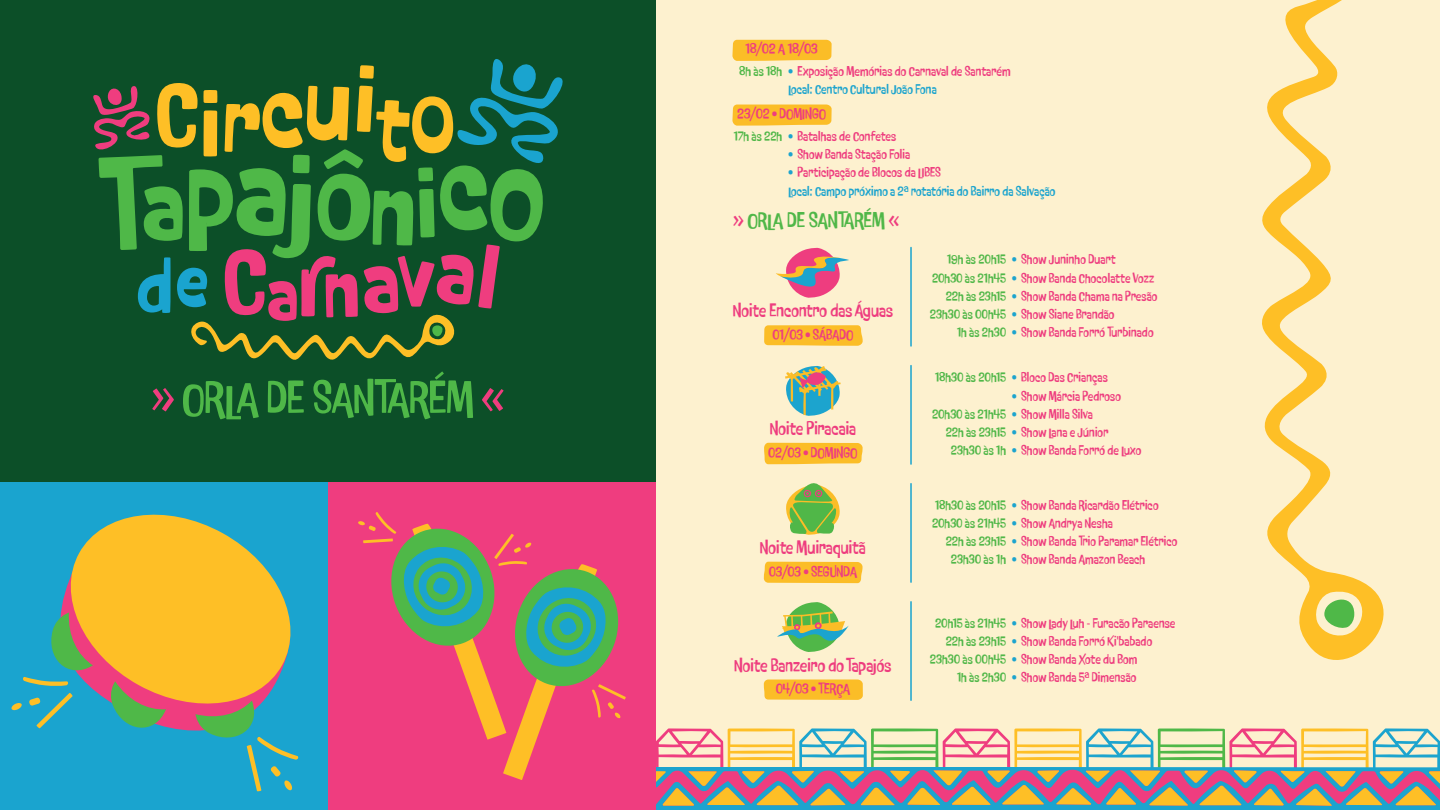
<style>
.page{position:relative;width:1440px;height:810px;background:#fff}
.page>*{position:absolute;margin:0;border:0;box-sizing:border-box;transform-origin:0 0}
.t1{font:500 52.28px "P22 Nudgewink Pro";letter-spacing:-.01em;color:#4fb848}
.t2{font:500 24.3px "P22 Nudgewink Pro";letter-spacing:-.005em;color:#50b748}
.t3{font:500 20.77px "P22 Nudgewink Pro";color:#ee3d7f}
.t4{font:500 16.73px "P22 Nudgewink Pro";letter-spacing:-.005em;color:#ee3d7f}
.t5{font:500 15.23px/18.2px "P22 Nudgewink Pro";color:#ee3d7f}
.t6{font:500 15.23px/18.2px "P22 Nudgewink Pro";letter-spacing:.005em;color:#1ca4ce}
.s1{color:#ef3d7f}
.s2{color:#50b748}
.s3{color:#1ca4ce}
.s4{color:#ee3d7f}
</style>
<div class="page">
<div style="left:656px;top:0;width:784px;height:804px;background:#fdf1cf"></div>
<svg style="left:732px;top:105px;width:100px;height:21px;background:#fbbf30"></svg>
<svg style="left:732px;top:40px;width:100px;height:21px;background:#fbbf2e"></svg>
<svg style="left:776px;top:248px;width:73px;height:50px"></svg>
<svg style="left:764px;top:325px;width:99px;height:21px;background:#fbc031"></svg>
<hr style="left:910px;top:248px;width:2px;height:98px;background:#1ca4ce">
<svg style="left:785px;top:366px;width:56px;height:50px"></svg>
<div style="left:764px;top:443px;width:99px;height:21px;background:#fbbd27"></div>
<hr style="left:910px;top:366px;width:2px;height:98px;background:#1ca4ce">
<svg style="left:777px;top:602px;width:72px;height:50px"></svg>
<svg style="left:764px;top:679px;width:99px;height:21px;background:#fbbf2f"></svg>
<hr style="left:910px;top:602px;width:2px;height:98px;background:#1ca4ce">
<svg style="left:786px;top:483px;width:54px;height:52px"></svg>
<div style="left:764px;top:562px;width:99px;height:21px;background:#fbbd27"></div>
<hr style="left:910px;top:484px;width:2px;height:98px;background:#1ca4ce">
<svg style="left:656px;top:728px;width:784px;height:82px"></svg>
<div style="left:0;top:0;width:656px;height:810px;background:#0c4f28"></div>
<svg style="left:93px;top:59px;width:470px;height:301px"></svg>
<div style="left:0;top:482px;width:328px;height:328px;background:#1aa4cf"></div>
<svg style="left:39px;top:716px;width:156px;height:15px"></svg>
<svg style="left:61px;top:514px;width:230px;height:202px;fill:#febf26"></svg>
<svg style="left:110px;top:681px;width:56px;height:50px"></svg>
<svg style="left:11px;top:703px;width:11px;height:8px"></svg>
<svg style="left:29px;top:693px;width:44px;height:35px"></svg>
<svg style="left:23px;top:613px;width:70px;height:73px"></svg>
<svg style="left:195px;top:701px;width:104px;height:90px"></svg>
<div style="left:328px;top:482px;width:328px;height:328px;background:#ef3d7f"></div>
<svg style="left:358px;top:512px;width:268px;height:268px"></svg>
<svg style="left:1262px;top:0;width:122px;height:660px"></svg>
<svg style="left:1324px;top:591px;width:31px;height:40px"></svg>
<h1 class="t1" style="left:150px;top:369px;width:357px"><span class="s1">»</span> ORLA DE SANTARÉM <span class="s1">«</span></h1>
<p class="t4" style="left:745px;top:40px;width:74px">18/02 A 18/03</p>
<p class="t5" style="left:788px;top:63px;width:224px;text-indent:-49px"><span class="s2">8h às 18h</span> <span class="s3">•</span> Exposição Memórias do Carnaval de Santarém<br><span class="s3">Local: Centro Cultural João Fona</span></p>
<p class="t4" style="left:737px;top:105px;width:90px">23/02 • DOMINGO</p>
<p class="t5" style="left:734px;top:127px;width:164px"><span class="s2">17h às 22h</span> <span class="s3">•</span> Batalhas de Confetes</p>
<p class="t5" style="left:788px;top:146px;width:123px"><span class="s3">•</span> Show Banda Stação Folia</p>
<p class="t6" style="left:788px;top:164px;width:269px">• <span class="s4">Participação de Blocos da LIBES<br></span>Local: Campo próximo a 2ª rotatória do Bairro da Salvação</p>
<h2 class="t2" style="left:733px;top:207px;width:169px"><span class="s4">»</span> ORLA DE SANTARÉM <span class="s4">«</span></h2>
<h3 class="t3" style="left:733px;top:299px;width:162px">Noite Encontro das Águas</h3>
<p class="t4" style="left:772px;top:325px;width:82px">01/03 • SÁBADO</p>
<h3 class="t3" style="left:770px;top:417px;width:88px">Noite Piracaia</h3>
<p class="t4" style="left:768px;top:444px;width:91px">02/03 • DOMINGO</p>
<h3 class="t3" style="left:760px;top:536px;width:107px">Noite Muiraquitã</h3>
<p class="t4" style="left:769px;top:563px;width:90px">03/03 • SEGUNDA</p>
<h3 class="t3" style="left:734px;top:654px;width:159px">Noite Banzeiro do Tapajós</h3>
<p class="t4" style="left:776px;top:680px;width:76px">04/03 • TERÇA</p>
<p class="t5" style="left:947px;top:251px;width:170px"><span class="s2">19h às 20h15</span> <span class="s3">•</span> Show Juninho Duart</p>
<p class="t5" style="left:932px;top:269px;width:224px"><span class="s2">20h30 às 21h45</span> <span class="s3">•</span> Show Banda Chocolatte Vozz</p>
<p class="t5" style="left:946px;top:287px;width:213px"><span class="s2">22h às 23h15</span> <span class="s3">•</span> Show Banda Chama na Presão</p>
<p class="t5" style="left:930px;top:306px;width:186px"><span class="s2">23h30 às 00h45</span> <span class="s3">•</span> Show Siane Brandão</p>
<p class="t5" style="left:957px;top:324px;width:198px"><span class="s2">1h às 2h30</span> <span class="s3">•</span> Show Banda Forró Turbinado</p>
<p class="t5" style="left:935px;top:369px;width:174px"><span class="s2">18h30 às 20h15</span> <span class="s3">•</span> Bloco Das Crianças</p>
<p class="t5" style="left:932px;top:387px;width:190px;text-indent:80px"><span class="s3">•</span> Show Márcia Pedroso<br><span class="s2">20h30 às 21h45</span> <span class="s3">•</span> Show Milla Silva</p>
<p class="t5" style="left:951px;top:424px;width:192px;text-indent:-5px"><span class="s2">22h às 23h15</span> <span class="s3">•</span> Show Lana e Júnior<br><span class="s2">23h30 às 1h</span> <span class="s3">•</span> Show Banda Forró de Luxo</p>
<p class="t5" style="left:932px;top:496px;width:228px"><span class="s2">18h30 às 20h15</span> <span class="s3">•</span> Show Banda Ricardão Elétrico<br><span class="s2">20h30 às 21h45</span> <span class="s3">•</span> Show Andrya Nesha</p>
<p class="t5" style="left:951px;top:533px;width:228px;text-indent:-5px"><span class="s2">22h às 23h15</span> <span class="s3">•</span> Show Banda Trio Paramar Elétrico<br><span class="s2">23h30 às 1h</span> <span class="s3">•</span> Show Banda Amazon Beach</p>
<p class="t5" style="left:935px;top:614px;width:242px"><span class="s2">20h15 às 21h45</span> <span class="s3">•</span> Show Lady Luh - Furacão Paraense</p>
<p class="t5" style="left:946px;top:632px;width:208px"><span class="s2">22h às 23h15</span> <span class="s3">•</span> Show Banda Forró Ki'babado</p>
<p class="t5" style="left:930px;top:651px;width:209px"><span class="s2">23h30 às 00h45</span> <span class="s3">•</span> Show Banda Xote du Bom</p>
<p class="t5" style="left:957px;top:669px;width:181px"><span class="s2">1h às 2h30</span> <span class="s3">•</span> Show Banda 5ª Dimensão</p>
</div>
